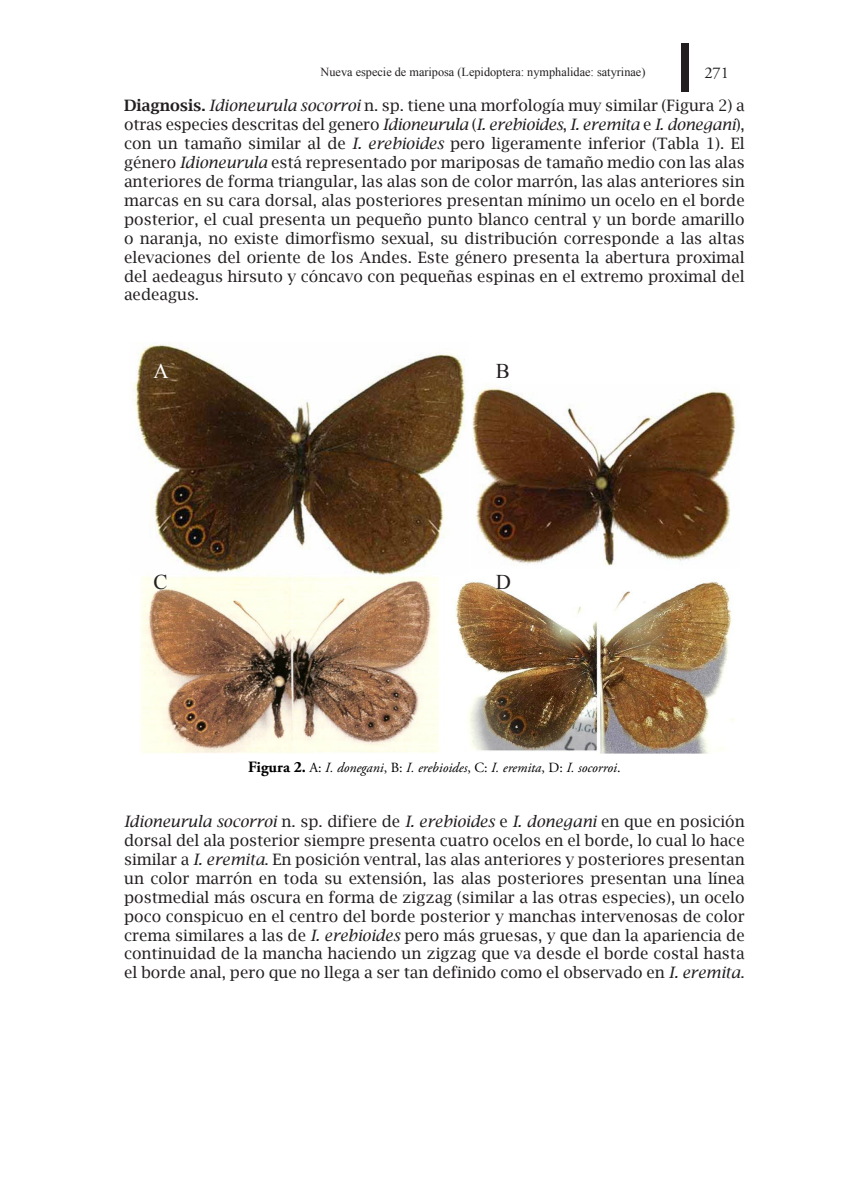
<style>
.page{position:relative;width:844px;height:1191px;background:#fff}
.page>*{position:absolute;margin:0;border:0;box-sizing:border-box;transform-origin:0 0}
.t1{font:21px "Times New Roman";color:#231f20}
.t2{font:21px "Times New Roman";color:#fff}
.t3{font:16.45px "Adobe Garamond Pro";color:#231f20}
.t4{font:15.75px/18.9px "Lucida Bright";color:#231f20;text-align:justify}
.t5{font:italic 14px "Adobe Garamond Pro";color:#000}
.t6{font:12.25px "Times New Roman";color:#231f20}
.s1{font-weight:600}
.s2{font-style:italic}
.s3{font-weight:700;font-style:normal;font-size:15.75px}
.s4{font-style:normal}
</style>
<div class="page">
<div style="left:681px;top:43px;width:8px;height:49px;background:#231f20"></div>
<img style="left:133px;top:344px;width:603px;height:409px">
<p class="t6" style="left:320px;top:63px;width:326px">Nueva especie de mariposa (Lepidoptera: nymphalidae: satyrinae)</p>
<p class="t3" style="left:704px;top:62px;width:26px">271</p>
<p class="t4" style="left:124px;top:96px;width:622px"><span class="s1">Diagnosis.</span> <span class="s2">Idioneurula socorroi</span> n. sp. tiene una morfología muy similar (Figura 2) a otras especies descritas del genero <span class="s2">Idioneurula</span> (<span class="s2">I. erebioides</span>, <span class="s2">I. eremita</span> e <span class="s2">I. donegani</span>), con un tamaño similar al de <span class="s2">I. erebioides</span> pero ligeramente inferior (Tabla 1). El género <span class="s2">Idioneurula</span> está representado por mariposas de tamaño medio con las alas anteriores de forma triangular, las alas son de color marrón, las alas anteriores sin marcas en su cara dorsal, alas posteriores presentan mínimo un ocelo en el borde posterior, el cual presenta un pequeño punto blanco central y un borde amarillo o naranja, no existe dimorfismo sexual, su distribución corresponde a las altas elevaciones del oriente de los Andes. Este género presenta la abertura proximal del aedeagus hirsuto y cóncavo con pequeñas espinas en el extremo proximal del aedeagus.</p>
<h1 class="t2" style="left:153px;top:357px;width:17px">A</h1>
<h1 class="t1" style="left:495px;top:357px;width:16px">B</h1>
<h1 class="t1" style="left:153px;top:568px;width:16px">C</h1>
<h1 class="t1" style="left:495px;top:568px;width:16px">D</h1>
<p class="t5" style="left:248px;top:759px;width:373px"><span class="s3">Figura 2.</span> <span class="s4">A:</span> I. donegani<span class="s4">, B:</span> I. erebioides<span class="s4">, C:</span> I. eremita<span class="s4">, D:</span> I. socorroi<span class="s4">.</span></p>
<p class="t4" style="left:124px;top:812px;width:622px"><span class="s2">Idioneurula socorroi</span> n. sp. difiere de <span class="s2">I. erebioides</span> e <span class="s2">I. donegani</span> en que en posición dorsal del ala posterior siempre presenta cuatro ocelos en el borde, lo cual lo hace similar a <span class="s2">I. eremita</span>. En posición ventral, las alas anteriores y posteriores presentan un color marrón en toda su extensión, las alas posteriores presentan una línea postmedial más oscura en forma de zigzag (similar a las otras especies), un ocelo poco conspicuo en el centro del borde posterior y manchas intervenosas de color crema similares a las de <span class="s2">I. erebioides</span> pero más gruesas, y que dan la apariencia de continuidad de la mancha haciendo un zigzag que va desde el borde costal hasta el borde anal, pero que no llega a ser tan definido como el observado en <span class="s2">I. eremita</span>.</p>
</div>
